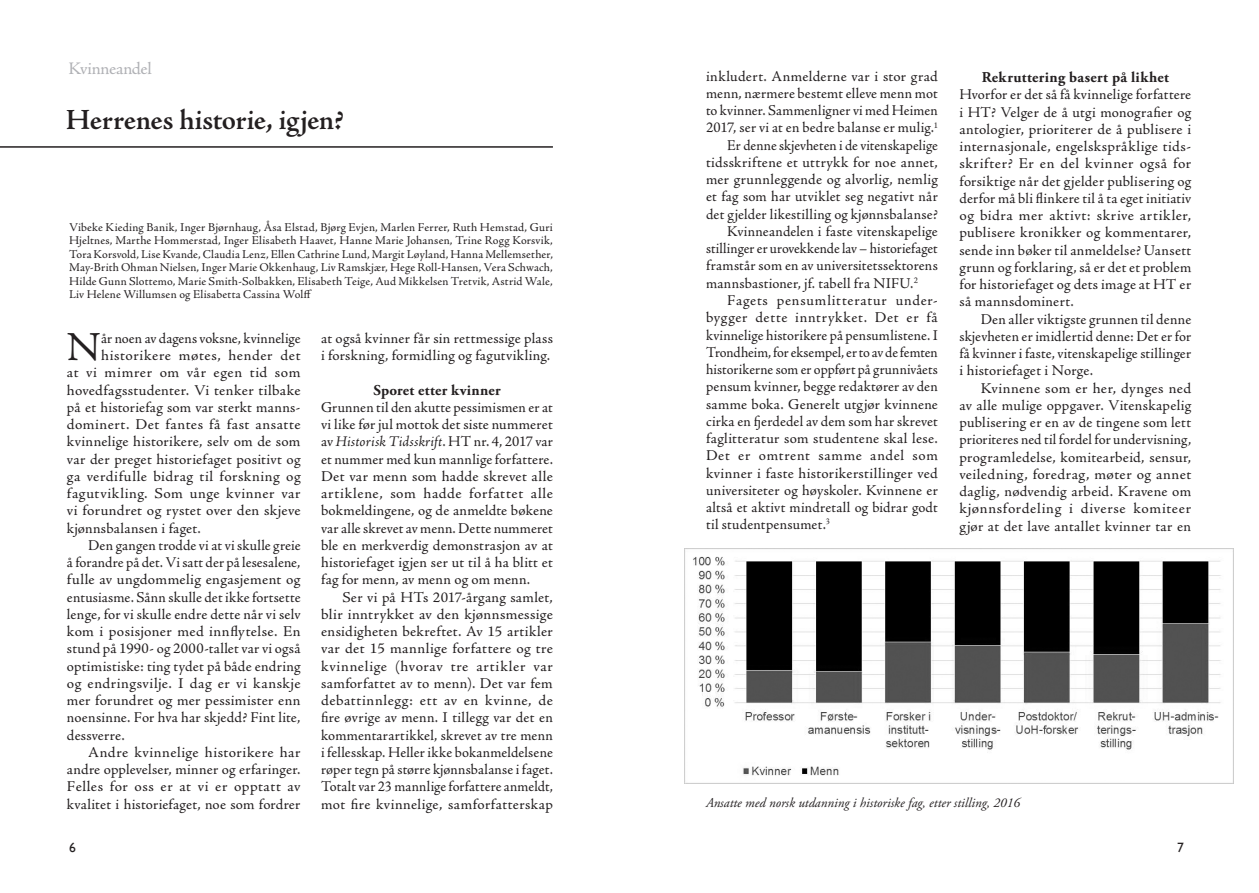
<style>
.page{position:relative;width:1259px;height:893px;background:#fff}
.page>*{position:absolute;margin:0;border:0;box-sizing:border-box;transform-origin:0 0}
.t1{font:41.4px "Adobe Jenson Pro";color:#231f20}
.t2{font:600 29.4px "Adobe Jenson Pro";letter-spacing:-.005em;color:#231f20}
.t3{font:17.7px "Adobe Jenson Pro";color:#b0b1b5}
.t4{font:15px/17.2px "Adobe Jenson Pro";letter-spacing:.015em;color:#231f20;text-align:justify}
.t5{font:15px/17.2px "Adobe Jenson Pro";letter-spacing:.015em;color:#231f20;text-align:justify;scale:.95 1}
.t6{font:700 15px "Adobe Garamond Pro";letter-spacing:.02em;color:#231f20}
.t7{font:15px "Adobe Jenson Pro";letter-spacing:.04em;color:#231f20}
.t8{font:italic 13.5px "Adobe Garamond Pro";letter-spacing:.005em;color:#231f20}
.t9{font:13.5px "Gill Sans";color:#231f20}
.t10{font:12px/13.5px "Adobe Jenson Pro";letter-spacing:.015em;color:#231f20;text-align:justify}
.s1{font-style:italic}
</style>
<div class="page">
<hr style="left:0;top:146px;width:553px;height:2px;background:#231f20">
<img style="left:684px;top:548px;width:549px;height:235px">
<p class="t3" style="left:68px;top:59px;width:85px">Kvinneandel</p>
<p class="t2" style="left:66px;top:103px;width:279px">Herrenes historie, igjen?</p>
<p class="t10" style="left:69px;top:220px;width:485px">Vibeke Kieding Banik, Inger Bjørnhaug, Åsa Elstad, Bjørg Evjen, Marlen Ferrer, Ruth Hemstad, Guri Hjeltnes, Marthe Hommerstad, Inger Elisabeth Haavet, Hanne Marie Johansen, Trine Rogg Korsvik, Tora Korsvold, Lise Kvande, Claudia Lenz, Ellen Cathrine Lund, Margit Løyland, Hanna Mellemsether, May-Brith Ohman Nielsen, Inger Marie Okkenhaug, Liv Ramskjær, Hege Roll-Hansen, Vera Schwach, Hilde Gunn Slottemo, Marie Smith-Solbakken, Elisabeth Teige, Aud Mikkelsen Tretvik, Astrid Wale, Liv Helene Willumsen og Elisabetta Cassina Wolff</p>
<p class="t4" style="left:321px;top:330px;width:233px">at også kvinner får sin rettmessige plass i forskning, formidling og fagutvikling.</p>
<p class="t6" style="left:373px;top:381px;width:129px">Sporet etter kvinner</p>
<p class="t4" style="left:321px;top:399px;width:233px">Grunnen til den akutte pessimismen er at vi like før jul mottok det siste nummeret av <span class="s1">Historisk Tidsskrift</span>. HT nr. 4, 2017 var et nummer med kun mannlige forfattere.<br>Det var menn som hadde skrevet alle artiklene, som hadde forfattet alle bokmeldingene, og de anmeldte bøkene var alle skrevet av menn. Dette nummeret ble en merkverdig demonstrasjon av at historiefaget igjen ser ut til å ha blitt et fag for menn, av menn og om menn.</p>
<p class="t4" style="left:321px;top:589px;width:233px;text-indent:21px">Ser vi på HTs 2017-årgang samlet, blir inntrykket av den kjønnsmessige ensidigheten bekreftet. Av 15 artikler var det 15 mannlige forfattere og tre kvinnelige (hvorav tre artikler var samforfattet av to menn). Det var fem debattinnlegg: ett av en kvinne, de fire øvrige av menn. I tillegg var det en kommentarartikkel, skrevet av tre menn i fellesskap. Heller ikke bokanmeldelsene røper tegn på større kjønnsbalanse i faget.<br>Totalt var 23 mannlige forfattere anmeldt, mot fire kvinnelige, samforfatterskap</p>
<p class="t1" style="left:67px;top:324px;width:35px">N</p>
<p class="t4" style="left:101px;top:330px;width:201px">år noen av dagens voksne, kvinnelige</p>
<p class="t4" style="left:101px;top:347px;width:201px">historikere møtes, hender det</p>
<p class="t4" style="left:67px;top:364px;width:235px">at vi mimrer om vår egen tid som</p>
<p class="t4" style="left:67px;top:382px;width:235px">hovedfagsstudenter. Vi tenker tilbake</p>
<p class="t4" style="left:67px;top:399px;width:235px">på et historiefag som var sterkt manns-</p>
<p class="t4" style="left:67px;top:416px;width:235px">dominert. Det fantes få fast ansatte</p>
<p class="t4" style="left:67px;top:433px;width:235px">kvinnelige historikere, selv om de som</p>
<p class="t4" style="left:67px;top:451px;width:235px">var der preget historiefaget positivt og</p>
<p class="t4" style="left:67px;top:468px;width:235px">ga verdifulle bidrag til forskning og</p>
<p class="t7" style="left:67px;top:485px;width:235px">fagutvikling. Som unge kvinner var</p>
<p class="t4" style="left:67px;top:502px;width:235px">vi forundret og rystet over den skjeve</p>
<p class="t4" style="left:67px;top:520px;width:135px">kjønnsbalansen i faget.</p>
<p class="t4" style="left:67px;top:537px;width:235px;text-indent:21px">Den gangen trodde vi at vi skulle greie å forandre på det. Vi satt der på lesesalene, fulle av ungdommelig engasjement og entusiasme. Sånn skulle det ikke fortsette lenge, for vi skulle endre dette når vi selv kom i posisjoner med innflytelse. En stund på 1990- og 2000-tallet var vi også optimistiske: ting tydet på både endring og endringsvilje. I dag er vi kanskje mer forundret og mer pessimister enn noensinne. For hva har skjedd? Fint lite, dessverre.</p>
<p class="t4" style="left:67px;top:744px;width:235px;text-indent:21px">Andre kvinnelige historikere har andre opplevelser, minner og erfaringer.<br>Felles for oss er at vi er opptatt av kvalitet i historiefaget, noe som fordrer</p>
<p class="t4" style="left:706px;top:68px;width:233px">inkludert. Anmelderne var i stor grad menn, nærmere bestemt elleve menn mot to kvinner. Sammenligner vi med Heimen 2017, ser vi at en bedre balanse er mulig.<sup>1</sup></p>
<p class="t5" style="left:706px;top:137px;width:246px;text-indent:21px">Er denne skjevheten i de vitenskapelige tidsskriftene et uttrykk for noe annet, mer grunnleggende og alvorlig, nemlig et fag som har utviklet seg negativt når det gjelder likestilling og kjønnsbalanse?</p>
<p class="t4" style="left:706px;top:223px;width:233px;text-indent:21px">Kvinneandelen i faste vitenskapelige stillinger er urovekkende lav – historiefaget framstår som en av universitetssektorens mannsbastioner, jf. tabell fra NIFU.<sup>2</sup></p>
<p class="t4" style="left:706px;top:292px;width:233px;text-indent:21px">Fagets pensumlitteratur under&shy;bygger dette inntrykket. Det er få kvinnelige historikere på pensumlistene. I Trondheim, for eksempel, er to av de femten historikerne som er oppført på grunnivåets pensum kvinner, begge redaktører av den samme boka. Generelt utgjør kvinnene cirka en fjerdedel av dem som har skrevet faglitteratur som studentene skal lese.<br>Det er omtrent samme andel som kvinner i faste historikerstillinger ved universiteter og høyskoler. Kvinnene er altså et aktivt mindretall og bidrar godt til studentpensumet.<sup>3</sup></p>
<p class="t6" style="left:981px;top:69px;width:189px">Rekruttering basert på likhet</p>
<p class="t4" style="left:959px;top:86px;width:233px">Hvorfor er det så få kvinnelige forfattere i HT? Velger de å utgi monografier og antologier, prioriterer de å publisere i internasjonale, engelskspråklige tids&shy;skrifter? Er en del kvinner også for forsiktige når det gjelder publisering og derfor må bli flinkere til å ta eget initiativ og bidra mer aktivt: skrive artikler, publisere kronikker og kommentarer, sende inn bøker til anmeldelse? Uansett grunn og forklaring, så er det et problem for historiefaget og dets image at HT er så mannsdominert.</p>
<p class="t4" style="left:959px;top:311px;width:233px;text-indent:21px">Den aller viktigste grunnen til denne skjevheten er imidlertid denne: Det er for få kvinner i faste, vitenskapelige stillinger i historiefaget i Norge.</p>
<p class="t4" style="left:959px;top:380px;width:233px;text-indent:21px">Kvinnene som er her, dynges ned av alle mulige oppgaver. Vitenskapelig publisering er en av de tingene som lett prioriteres ned til fordel for undervisning, programledelse, komitearbeid, sensur, veiledning, foredrag, møter og annet daglig, nødvendig arbeid. Kravene om kjønnsfordeling i diverse komiteer gjør at det lave antallet kvinner tar en</p>
<p class="t8" style="left:706px;top:795px;width:315px">Ansatte med norsk utdanning i historiske fag, etter stilling, 2016</p>
<p class="t9" style="left:69px;top:839px;width:8px">6</p>
<p class="t9" style="left:1177px;top:839px;width:8px">7</p>
</div>
